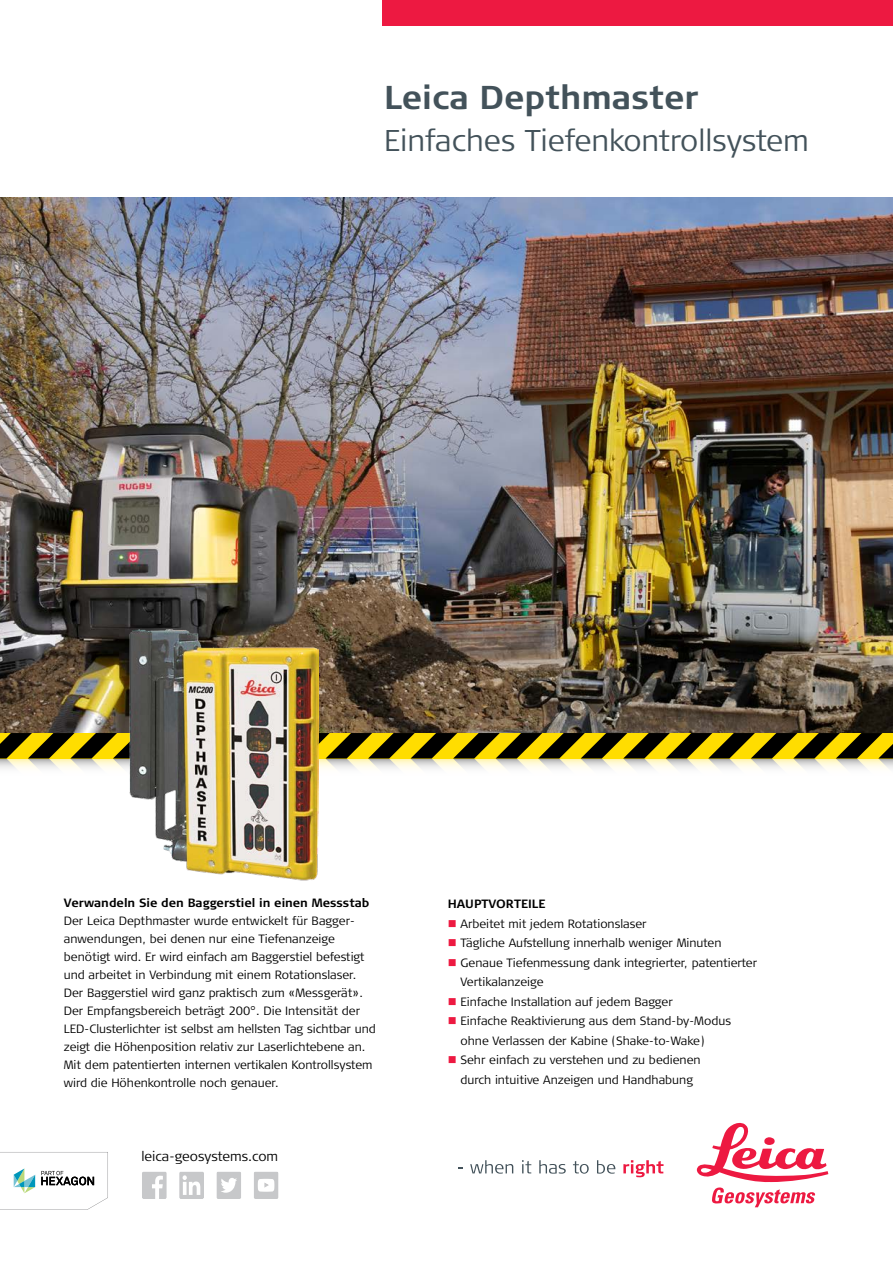
<style>
.page{position:relative;width:893px;height:1263px;background:#fff}
.page>*{position:absolute;margin:0;border:0;box-sizing:border-box;transform-origin:0 0}
.t1{font:700 33px "Signa Pro";color:#43525a}
.t2{font:300 30px "Signa Column";color:#43525a}
.t3{font:300 13.5px "Signa Column";color:#000}
.t4{font:300 12px/18px "Signa Column";color:#000}
.t5{font:700 12px "Signa Pro";color:#000}
.s1{color:#ed1941}
</style>
<div class="page">
<img style="left:0;top:197px;width:893px;height:536px">
<div style="left:383px;top:0;width:510px;height:26px;background:#ed1941"></div>
<svg style="left:0;top:733px;width:893px;height:51px"></svg>
<svg style="left:0;top:1152px;width:108px;height:58px"></svg>
<svg style="left:470px;top:1160px;width:43px;height:14px"></svg>
<svg style="left:522px;top:1160px;width:9px;height:13px"></svg>
<svg style="left:539px;top:1160px;width:27px;height:13px"></svg>
<svg style="left:573px;top:1161px;width:16px;height:13px"></svg>
<svg style="left:597px;top:1160px;width:18px;height:14px"></svg>
<svg style="left:623px;top:1160px;width:40px;height:17px"></svg>
<svg style="left:697px;top:1123px;width:131px;height:84px"></svg>
<svg style="left:254px;top:1171px;width:25px;height:28px"></svg>
<svg style="left:216px;top:1171px;width:25px;height:28px"></svg>
<svg style="left:179px;top:1171px;width:25px;height:28px"></svg>
<svg style="left:183px;top:1182px;width:4px;height:13px"></svg>
<svg style="left:142px;top:1171px;width:25px;height:28px"></svg>
<img style="left:130px;top:629px;width:188px;height:252px">
<h1 class="t1" style="left:384px;top:75px;width:316px">Leica Depthmaster</h1>
<h2 class="t2" style="left:384px;top:121px;width:426px">Einfaches Tiefenkontrollsystem</h2>
<p class="t5" style="left:64px;top:895px;width:307px">Verwandeln Sie den Baggerstiel in einen Messstab</p>
<p class="t4" style="left:64px;top:912px;width:314px">Der Leica Depthmaster wurde entwickelt für Bagger&shy;anwendungen, bei denen nur eine Tiefenanzeige benötigt wird. Er wird einfach am Baggerstiel befestigt und arbeitet in Verbindung mit einem Rotationslaser.<br>Der Baggerstiel wird ganz praktisch zum «Messgerät».<br>Der Empfangsbereich beträgt 200°. Die Intensität der LED-Clusterlichter ist selbst am hellsten Tag sichtbar und zeigt die Höhenposition relativ zur Laserlichtebene an.<br>Mit dem patentierten internen vertikalen Kontrollsystem wird die Höhenkontrolle noch genauer.</p>
<p class="t3" style="left:141px;top:1148px;width:138px">leica-geosystems.com</p>
<p class="t5" style="left:448px;top:895px;width:99px">HAUPTVORTEILE</p>
<p class="t4" style="left:448px;top:915px;width:200px"><span class="s1">■</span> Arbeitet mit jedem Rotationslaser</p>
<p class="t4" style="left:448px;top:934px;width:275px"><span class="s1">■</span> Tägliche Aufstellung innerhalb weniger Minuten</p>
<p class="t4" style="left:461px;top:953px;width:298px;line-height:19.5px;text-indent:-13px"><span class="s1">■</span> Genaue Tiefenmessung dank integrierter, patentierter<br>Vertikalanzeige</p>
<p class="t4" style="left:448px;top:993px;width:227px"><span class="s1">■</span> Einfache Installation auf jedem Bagger</p>
<p class="t4" style="left:461px;top:1011px;width:272px;line-height:19.5px;text-indent:-13px"><span class="s1">■</span> Einfache Reaktivierung aus dem Stand-by-Modus ohne Verlassen der Kabine (Shake-to-Wake)</p>
<p class="t4" style="left:448px;top:1050px;width:254px;line-height:19.5px;text-align:center"><span class="s1">■</span> Sehr einfach zu verstehen und zu bedienen durch intuitive Anzeigen und Handhabung</p>
</div>
